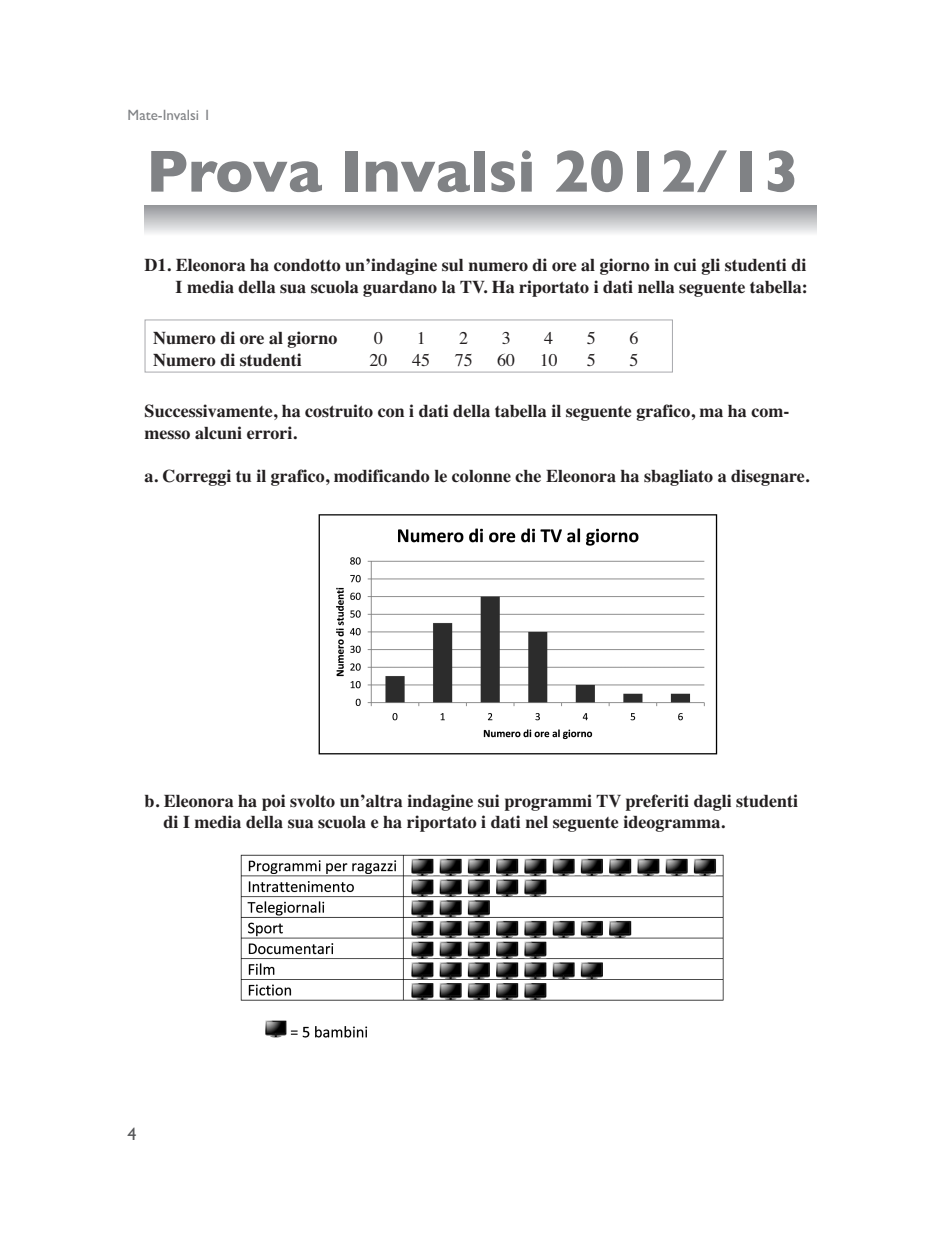
<style>
.page{position:relative;width:936px;height:1234px;background:#fff}
.page>*{position:absolute;margin:0;border:0;box-sizing:border-box;transform-origin:0 0}
.t1{font:700 60px "Gill Sans";color:#808285}
.t2{font:700 18px/21.6px "Times";color:#231f20}
.t3{font:18px "Times";color:#231f20}
.t4{font:18px "Gill Sans";color:#57585a}
.t5{font:15px "Gill Sans";color:#808285}
</style>
<div class="page">
<img style="left:318px;top:514px;width:400px;height:241px">
<img style="left:240px;top:854px;width:484px;height:184px">
<div style="left:145px;top:319px;width:527px;height:53px;border:1px solid #a8a9ad"></div>
<p class="t5" style="left:128px;top:110px;width:85px">Mate-Invalsi 1</p>
<h1 class="t1" style="left:146px;top:151px;width:654px">Prova Invalsi 2012/13</h1>
<p class="t2" style="left:145px;top:256px;width:664px;text-align:right">D1. Eleonora ha condotto un’indagine sul numero di ore al giorno in cui gli studenti di<br>I media della sua scuola guardano la TV. Ha riportato i dati nella seguente tabella:</p>
<p class="t2" style="left:153px;top:329px;width:186px">Numero di ore al giorno</p>
<p class="t3" style="left:374px;top:332px;width:10px">0</p>
<p class="t3" style="left:416px;top:332px;width:10px">1</p>
<p class="t3" style="left:459px;top:332px;width:10px">2</p>
<p class="t3" style="left:501px;top:332px;width:10px">3</p>
<p class="t3" style="left:544px;top:332px;width:10px">4</p>
<p class="t3" style="left:587px;top:332px;width:10px">5</p>
<p class="t3" style="left:629px;top:332px;width:10px">6</p>
<p class="t2" style="left:153px;top:351px;width:150px">Numero di studenti</p>
<p class="t3" style="left:369px;top:353px;width:19px">20</p>
<p class="t3" style="left:412px;top:353px;width:19px">45</p>
<p class="t3" style="left:454px;top:353px;width:19px">75</p>
<p class="t3" style="left:497px;top:353px;width:19px">60</p>
<p class="t3" style="left:540px;top:353px;width:19px">10</p>
<p class="t3" style="left:587px;top:353px;width:10px">5</p>
<p class="t3" style="left:629px;top:353px;width:10px">5</p>
<p class="t2" style="left:145px;top:402px;width:646px">Successivamente, ha costruito con i dati della tabella il seguente grafico, ma ha com&shy;messo alcuni errori.</p>
<p class="t2" style="left:145px;top:467px;width:666px">a. Correggi tu il grafico, modificando le colonne che Eleonora ha sbagliato a disegnare.</p>
<p class="t2" style="left:164px;top:791px;width:636px;text-indent:-19px">b. Eleonora ha poi svolto un’altra indagine sui programmi TV preferiti dagli studenti di I media della sua scuola e ha riportato i dati nel seguente ideogramma.</p>
<p class="t4" style="left:128px;top:1127px;width:10px">4</p>
</div>
